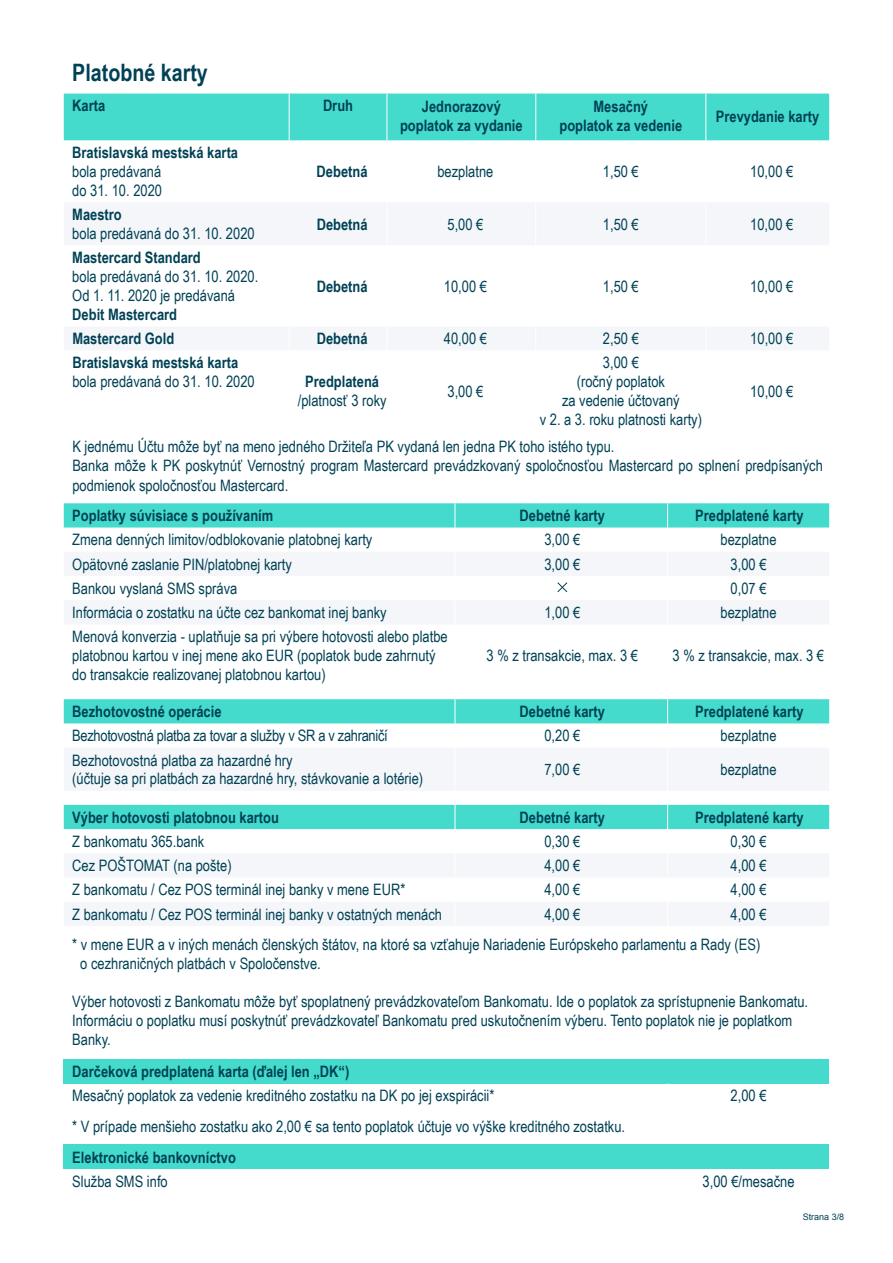
<style>
.page{position:relative;width:893px;height:1263px;background:#fff}
.page>*{position:absolute;margin:0;border:0;box-sizing:border-box;transform-origin:0 0}
.t1{font:700 24px "Arial Narrow";color:#004155}
.t2{font:15.75px/18.9px "Arial Narrow";color:#004155}
.t3{font:700 15.75px/18.9px "Arial Narrow";color:#004155;text-align:center}
.t4{font:15.75px "Arial Narrow";letter-spacing:-.02em;color:#004155}
.t5{font:9px "Arial";color:#004155}
</style>
<div class="page">
<svg style="left:64px;top:503px;width:765px;height:121px"></svg>
<div style="left:64px;top:1059px;width:765px;height:24px;background:#45dbcc"></div>
<div style="left:64px;top:1145px;width:765px;height:24px;background:#45dbcc"></div>
<svg style="left:64px;top:699px;width:765px;height:91px"></svg>
<hr style="left:455px;top:748px;width:1px;height:43px;background:#fff">
<hr style="left:667px;top:748px;width:1px;height:43px;background:#fff">
<svg style="left:64px;top:805px;width:765px;height:121px"></svg>
<div style="left:64px;top:94px;width:765px;height:46px;background:#45dbcc"></div>
<div style="left:64px;top:203px;width:765px;height:42px;background:#f4f6f9"></div>
<div style="left:64px;top:327px;width:765px;height:23px;background:#f4f6f9"></div>
<hr style="left:289px;top:94px;width:1px;height:46px;background:#fff">
<hr style="left:387px;top:94px;width:1px;height:46px;background:#fff">
<hr style="left:535px;top:94px;width:1px;height:46px;background:#fff">
<hr style="left:705px;top:94px;width:1px;height:46px;background:#fff">
<hr style="left:387px;top:202px;width:1px;height:43px;background:#fff">
<hr style="left:535px;top:202px;width:1px;height:43px;background:#fff">
<hr style="left:705px;top:202px;width:1px;height:43px;background:#fff">
<svg style="left:289px;top:327px;width:1px;height:23px"></svg>
<svg style="left:387px;top:327px;width:1px;height:23px"></svg>
<svg style="left:535px;top:327px;width:1px;height:23px"></svg>
<svg style="left:705px;top:327px;width:1px;height:23px"></svg>
<h1 class="t1" style="left:72px;top:55px;width:137px">Platobné karty</h1>
<p class="t3" style="left:72px;top:96px;width:35px">Karta</p>
<p class="t3" style="left:323px;top:96px;width:32px">Druh</p>
<p class="t3" style="left:400px;top:96px;width:124px">Jednorazový poplatok za vydanie</p>
<p class="t3" style="left:559px;top:96px;width:124px">Mesačný<br>poplatok za vedenie</p>
<p class="t3" style="left:716px;top:106px;width:105px">Prevydanie karty</p>
<p class="t3" style="left:72px;top:142px;width:167px">Bratislavská mestská karta</p>
<p class="t2" style="left:72px;top:161px;width:91px">bola predávaná do 31. 10. 2020</p>
<p class="t3" style="left:317px;top:161px;width:52px">Debetná</p>
<p class="t2" style="left:437px;top:161px;width:58px">bezplatne</p>
<p class="t2" style="left:603px;top:161px;width:37px">1,50 €</p>
<p class="t2" style="left:750px;top:161px;width:45px">10,00 €</p>
<p class="t3" style="left:72px;top:204px;width:51px">Maestro</p>
<p class="t2" style="left:72px;top:223px;width:184px">bola predávaná do 31. 10. 2020</p>
<p class="t3" style="left:317px;top:214px;width:52px">Debetná</p>
<p class="t2" style="left:447px;top:214px;width:37px">5,00 €</p>
<p class="t2" style="left:603px;top:214px;width:37px">1,50 €</p>
<p class="t2" style="left:750px;top:214px;width:45px">10,00 €</p>
<p class="t3" style="left:72px;top:248px;width:130px">Mastercard Standard</p>
<p class="t2" style="left:72px;top:267px;width:187px">bola predávaná do 31. 10. 2020.<br>Od 1. 11. 2020 je predávaná</p>
<p class="t3" style="left:72px;top:304px;width:106px">Debit Mastercard</p>
<p class="t3" style="left:317px;top:276px;width:52px">Debetná</p>
<p class="t2" style="left:444px;top:276px;width:45px">10,00 €</p>
<p class="t2" style="left:603px;top:276px;width:37px">1,50 €</p>
<p class="t2" style="left:750px;top:276px;width:45px">10,00 €</p>
<p class="t3" style="left:72px;top:328px;width:103px">Mastercard Gold</p>
<p class="t3" style="left:317px;top:328px;width:52px">Debetná</p>
<p class="t2" style="left:444px;top:329px;width:45px">40,00 €</p>
<p class="t2" style="left:603px;top:329px;width:37px">2,50 €</p>
<p class="t2" style="left:750px;top:329px;width:45px">10,00 €</p>
<p class="t3" style="left:72px;top:353px;width:167px">Bratislavská mestská karta</p>
<p class="t2" style="left:72px;top:372px;width:184px">bola predávaná do 31. 10. 2020</p>
<p class="t3" style="left:305px;top:372px;width:75px">Predplatená</p>
<p class="t2" style="left:298px;top:391px;width:90px">/platnosť 3 roky</p>
<p class="t2" style="left:540px;top:353px;width:164px;text-align:center">3,00 €<br>(ročný poplatok<br>za vedenie účtovaný<br>v 2. a 3. roku platnosti karty)</p>
<p class="t2" style="left:447px;top:381px;width:37px">3,00 €</p>
<p class="t2" style="left:750px;top:381px;width:45px">10,00 €</p>
<p class="t2" style="left:72px;top:436px;width:752px;line-height:19.5px">K jednému Účtu môže byť na meno jedného Držiteľa PK vydaná len jedna PK toho istého typu.<br>Banka môže k PK poskytnúť Vernostný program Mastercard prevádzkovaný spoločnosťou Mastercard po splnení predpísaných podmienok spoločnosťou Mastercard.</p>
<p class="t3" style="left:72px;top:505px;width:203px">Poplatky súvisiace s používaním</p>
<p class="t3" style="left:520px;top:505px;width:87px">Debetné karty</p>
<p class="t3" style="left:695px;top:505px;width:110px">Predplatené karty</p>
<p class="t2" style="left:72px;top:530px;width:302px">Zmena denných limitov/odblokovanie platobnej karty</p>
<p class="t2" style="left:544px;top:530px;width:37px">3,00 €</p>
<p class="t2" style="left:721px;top:530px;width:58px">bezplatne</p>
<p class="t2" style="left:72px;top:554px;width:221px">Opätovné zaslanie PIN/platobnej karty</p>
<p class="t2" style="left:544px;top:554px;width:37px">3,00 €</p>
<p class="t2" style="left:731px;top:554px;width:37px">3,00 €</p>
<p class="t2" style="left:72px;top:578px;width:167px">Bankou vyslaná SMS správa</p>
<p class="t2" style="left:731px;top:578px;width:37px">0,07 €</p>
<p class="t2" style="left:72px;top:602px;width:316px">Informácia o zostatku na účte cez bankomat inej banky</p>
<p class="t2" style="left:544px;top:602px;width:37px">1,00 €</p>
<p class="t2" style="left:721px;top:602px;width:58px">bezplatne</p>
<p class="t2" style="left:72px;top:627px;width:377px">Menová konverzia - uplatňuje sa pri výbere hotovosti alebo platbe platobnou kartou v inej mene ako EUR (poplatok bude zahrnutý do transakcie realizovanej platobnou kartou)</p>
<p class="t2" style="left:487px;top:646px;width:153px">3 % z transakcie, max. 3 €</p>
<p class="t2" style="left:673px;top:646px;width:153px">3 % z transakcie, max. 3 €</p>
<p class="t3" style="left:72px;top:701px;width:151px">Bezhotovostné operácie</p>
<p class="t3" style="left:520px;top:701px;width:87px">Debetné karty</p>
<p class="t3" style="left:695px;top:701px;width:110px">Predplatené karty</p>
<p class="t4" style="left:72px;top:724px;width:317px">Bezhotovostná platba za tovar a služby v SR a v zahraničí</p>
<p class="t2" style="left:544px;top:726px;width:37px">0,20 €</p>
<p class="t2" style="left:721px;top:726px;width:58px">bezplatne</p>
<p class="t2" style="left:72px;top:750px;width:352px">Bezhotovostná platba za hazardné hry<br>(účtuje sa pri platbách za hazardné hry, stávkovanie a lotérie)</p>
<p class="t2" style="left:544px;top:759px;width:37px">7,00 €</p>
<p class="t2" style="left:721px;top:759px;width:58px">bezplatne</p>
<p class="t3" style="left:72px;top:807px;width:208px">Výber hotovosti platobnou kartou</p>
<p class="t3" style="left:520px;top:807px;width:87px">Debetné karty</p>
<p class="t3" style="left:695px;top:807px;width:110px">Predplatené karty</p>
<p class="t2" style="left:72px;top:831px;width:134px">Z bankomatu 365.bank</p>
<p class="t2" style="left:544px;top:831px;width:37px">0,30 €</p>
<p class="t2" style="left:731px;top:831px;width:37px">0,30 €</p>
<p class="t2" style="left:72px;top:855px;width:161px">Cez POŠTOMAT (na pošte)</p>
<p class="t2" style="left:544px;top:855px;width:37px">4,00 €</p>
<p class="t2" style="left:731px;top:855px;width:37px">4,00 €</p>
<p class="t2" style="left:72px;top:880px;width:335px">Z bankomatu / Cez POS terminál inej banky v mene EUR*</p>
<p class="t2" style="left:544px;top:880px;width:37px">4,00 €</p>
<p class="t2" style="left:731px;top:880px;width:37px">4,00 €</p>
<p class="t2" style="left:72px;top:904px;width:371px">Z bankomatu / Cez POS terminál inej banky v ostatných menách</p>
<p class="t2" style="left:544px;top:904px;width:37px">4,00 €</p>
<p class="t2" style="left:72px;top:898px;width:696px;line-height:30.6px;text-indent:658px">4,00 € * v mene EUR a v iných menách členských štátov, na ktoré sa vzťahuje Nariadenie Európskeho parlamentu a Rady (ES)</p>
<p class="t2" style="left:80px;top:953px;width:242px">o cezhraničných platbách v Spoločenstve.</p>
<p class="t2" style="left:72px;top:991px;width:737px">Výber hotovosti z Bankomatu môže byť spoplatnený prevádzkovateľom Bankomatu. Ide o poplatok za sprístupnenie Bankomatu.<br>Informáciu o poplatku musí poskytnúť prevádzkovateľ Bankomatu pred uskutočnením výberu. Tento poplatok nie je poplatkom<br>Banky.</p>
<p class="t3" style="left:72px;top:1061px;width:279px">Darčeková predplatená karta (ďalej len „DK“)</p>
<p class="t2" style="left:72px;top:1086px;width:424px">Mesačný poplatok za vedenie kreditného zostatku na DK po jej exspirácii*</p>
<p class="t2" style="left:731px;top:1086px;width:37px">2,00 €</p>
<p class="t2" style="left:72px;top:1116px;width:554px">* V prípade menšieho zostatku ako 2,00 € sa tento poplatok účtuje vo výške kreditného zostatku.</p>
<p class="t3" style="left:72px;top:1147px;width:165px">Elektronické bankovníctvo</p>
<p class="t2" style="left:72px;top:1171px;width:97px">Služba SMS info</p>
<p class="t2" style="left:703px;top:1171px;width:93px">3,00 €/mesačne</p>
<p class="t5" style="left:803px;top:1211px;width:43px">Strana 3/8</p>
</div>
